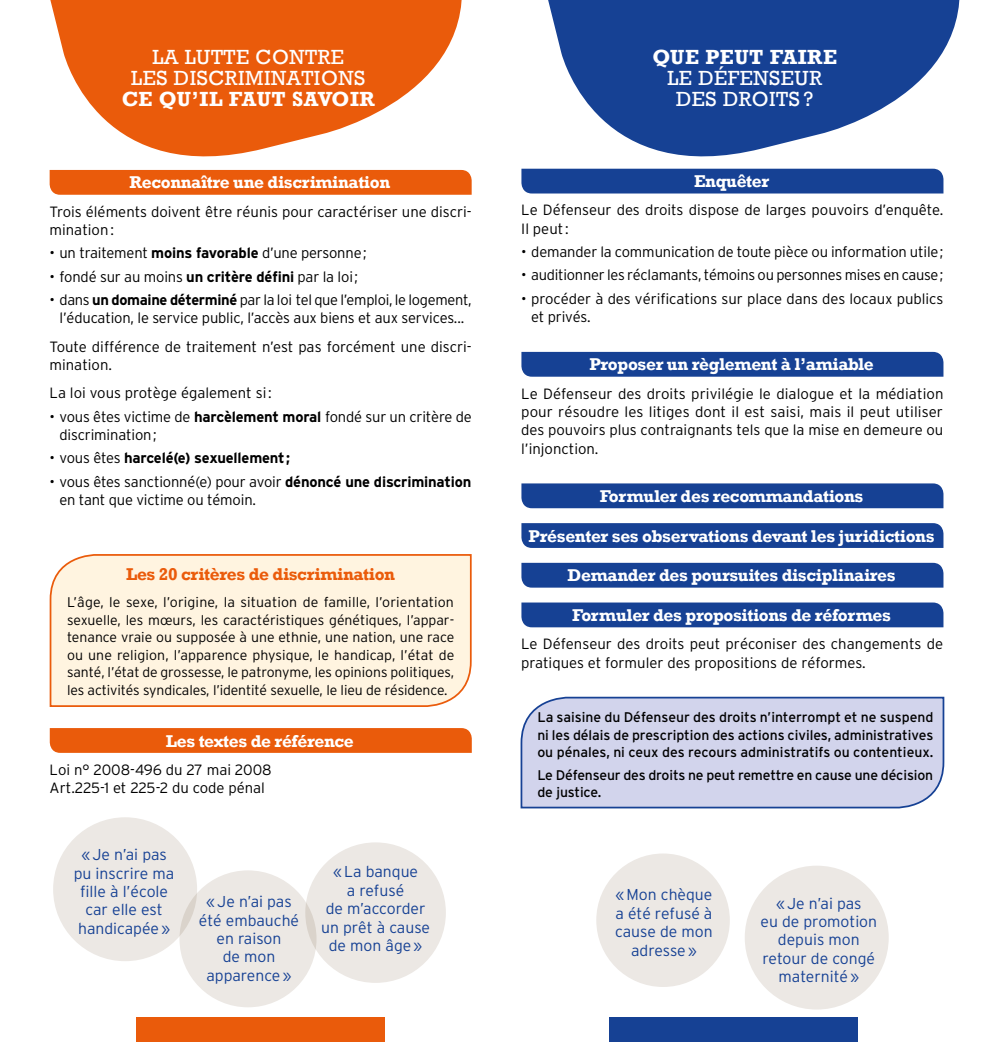
<style>
.page{position:relative;width:993px;height:1042px;background:#fff}
.page>*{position:absolute;margin:0;border:0;box-sizing:border-box;transform-origin:0 0}
.Titre_dans_bulle{font:21px/21px "Rockwell";letter-spacing:.025em;color:#fff;text-align:center}
.Titre_dans_encadré{font:700 17.5px "Rockwell";letter-spacing:-.02em;color:#fff}
.Titre_dans_encadré-2{font:700 17.5px "Rockwell";letter-spacing:-.02em;color:#ea5b0b}
.petit_texte_exergu{font:300 15.75px/18.4px "Interstate";color:#164194;text-align:center}
.texte_courant{font:300 14.88px/18.4px "Interstate";letter-spacing:-.01em;color:#000}
.t1{font:700 14.88px "Interstate";letter-spacing:-.01em;color:#000}
.petit_texte_exergu-2{font:300 14px/17.5px "Interstate";letter-spacing:-.01em;color:#000;text-align:justify}
.petit_texte_exergu-3{font:14px/17.5px "Interstate";letter-spacing:-.01em;color:#000;text-align:justify}
.s1{font-weight:700}
.s2{font-weight:300}
</style>
<div class="page">
<div style="left:136px;top:1017px;width:248px;height:25px;background:#ea5b0b"></div>
<div style="left:609px;top:1017px;width:248px;height:25px;background:#164194"></div>
<svg style="left:49px;top:0;width:423px;height:188px;fill:#ea5b0b"></svg>
<svg style="left:525px;top:0;width:435px;height:188px;fill:#164194"></svg>
<div style="left:50px;top:170px;width:421px;height:25px;background:#ea5b0b"></div>
<svg style="left:50px;top:728px;width:421px;height:25px;background:#ea5c0d"></svg>
<div style="left:521px;top:169px;width:422px;height:24px;background:#164194"></div>
<div style="left:521px;top:352px;width:422px;height:25px;background:#164194"></div>
<div style="left:521px;top:483px;width:422px;height:25px;background:#164194"></div>
<svg style="left:521px;top:523px;width:422px;height:25px;background:#194395"></svg>
<div style="left:521px;top:563px;width:422px;height:24px;background:#164194"></div>
<div style="left:521px;top:602px;width:422px;height:25px;background:#164194"></div>
<div style="left:49px;top:554px;width:423px;height:153px;background:#fff4e0"></div>
<div style="left:53px;top:817px;width:144px;height:144px;background:#ece8e4;border-radius:50%"></div>
<div style="left:305px;top:842px;width:140px;height:141px;background:#ece8e4;border-radius:50%"></div>
<div style="left:596px;top:853px;width:133px;height:134px;background:#ece8e4;border-radius:50%"></div>
<div style="left:744px;top:865px;width:144px;height:144px;background:#ece8e4;border-radius:50%"></div>
<div style="left:179px;top:870px;width:137px;height:137px;background:#ece8e4;border-radius:50%"></div>
<svg style="left:520px;top:696px;width:424px;height:113px;background:#cccfe9"></svg>
<p class="Titre_dans_bulle" style="left:122px;top:47px;width:254px">LA LUTTE CONTRE<br>LES DISCRIMINATIONS<br><span class="s1">CE QU’IL FAUT SAVOIR</span></p>
<p class="Titre_dans_bulle" style="left:652px;top:47px;width:186px"><span class="s1">QUE PEUT FAIRE<br></span>LE DÉFENSEUR<br>DES DROITS ?</p>
<p class="Titre_dans_encadré" style="left:129px;top:172px;width:262px">Reconnaître une discrimination</p>
<p class="texte_courant" style="left:49px;top:202px;width:423px">Trois éléments doivent être réunis pour caractériser une discri&shy;mination:</p>
<p class="texte_courant" style="left:49px;top:244px;width:318px">• un traitement <span class="s1">moins favorable</span> d’une personne;</p>
<p class="texte_courant" style="left:49px;top:267px;width:310px">• fondé sur au moins <span class="s1">un critère défini</span> par la loi;</p>
<p class="texte_courant" style="left:49px;top:290px;width:423px;text-align:center">• dans <span class="s1">un domaine déterminé</span> par la loi tel que l’emploi, le logement, l’éducation, le service public, l’accès aux biens et aux services...</p>
<p class="texte_courant" style="left:49px;top:337px;width:423px">Toute différence de traitement n’est pas forcément une discri&shy;mination.</p>
<p class="texte_courant" style="left:49px;top:384px;width:224px">La loi vous protège également si:</p>
<p class="texte_courant" style="left:59px;top:407px;width:413px;text-indent:-10px">• vous êtes victime de <span class="s1">harcèlement moral</span> fondé sur un critère de discrimination;</p>
<p class="t1" style="left:49px;top:449px;width:242px"><span class="s2">• vous êtes</span> harcelé(e) sexuellement;</p>
<p class="texte_courant" style="left:59px;top:472px;width:413px;text-indent:-10px">• vous êtes sanctionné(e) pour avoir <span class="s1">dénoncé une discrimination </span>en tant que victime ou témoin.</p>
<p class="Titre_dans_encadré-2" style="left:126px;top:563px;width:270px">Les 20 critères de discrimination</p>
<p class="petit_texte_exergu-2" style="left:67px;top:593px;width:388px">L’âge, le sexe, l’origine, la situation de famille, l’orientation sexuelle, les mœurs, les caractéristiques génétiques, l’appar&shy;tenance vraie ou supposée à une ethnie, une nation, une race ou une religion, l’apparence physique, le handicap, l’état de santé, l’état de grossesse, le patronyme, les opinions politiques, les activités syndicales, l’identité sexuelle, le lieu de résidence.</p>
<p class="Titre_dans_encadré" style="left:166px;top:730px;width:189px">Les textes de référence</p>
<p class="texte_courant" style="left:50px;top:760px;width:223px">Loi n° 2008-496 du 27 mai 2008<br>Art.225-1 et 225-2 du code pénal</p>
<p class="petit_texte_exergu" style="left:74px;top:845px;width:102px">«Je n’ai pas pu inscrire ma fille à l’école car elle est handicapée»</p>
<p class="petit_texte_exergu" style="left:199px;top:892px;width:102px">«Je n’ai pas été embauché en raison<br>de mon apparence»</p>
<p class="petit_texte_exergu" style="left:321px;top:862px;width:110px">«La banque<br>a refusé<br>de m’accorder un prêt à cause de mon âge»</p>
<p class="Titre_dans_encadré" style="left:693px;top:171px;width:77px">Enquêter</p>
<p class="texte_courant" style="left:521px;top:201px;width:423px">Le Défenseur des droits dispose de larges pouvoirs d’enquête.<br>Il peut:</p>
<p class="texte_courant" style="left:521px;top:242px;width:423px">• demander la communication de toute pièce ou information utile;</p>
<p class="texte_courant" style="left:521px;top:266px;width:423px">• auditionner les réclamants, témoins ou personnes mises en cause;</p>
<p class="texte_courant" style="left:531px;top:289px;width:413px;text-indent:-10px">• procéder à des vérifications sur place dans des locaux publics et privés.</p>
<p class="Titre_dans_encadré" style="left:589px;top:354px;width:286px">Proposer un règlement à l’amiable</p>
<p class="texte_courant" style="left:521px;top:384px;width:424px;text-align:justify">Le Défenseur des droits privilégie le dialogue et la médiation pour résoudre les litiges dont il est saisi, mais il peut utiliser des pouvoirs plus contraignants tels que la mise en demeure ou l’injonction.</p>
<p class="Titre_dans_encadré" style="left:599px;top:485px;width:265px">Formuler des recommandations</p>
<p class="Titre_dans_encadré" style="left:528px;top:525px;width:407px">Présenter ses observations devant les juridictions</p>
<p class="Titre_dans_encadré" style="left:567px;top:565px;width:329px">Demander des poursuites disciplinaires</p>
<p class="Titre_dans_encadré" style="left:572px;top:604px;width:320px">Formuler des propositions de réformes</p>
<p class="texte_courant" style="left:521px;top:634px;width:423px">Le Défenseur des droits peut préconiser des changements de pratiques et formuler des propositions de réformes.</p>
<p class="petit_texte_exergu-3" style="left:537px;top:708px;width:397px">La saisine du Défenseur des droits n’interrompt et ne suspend ni les délais de prescription des actions civiles, administratives ou pénales, ni ceux des recours administratifs ou contentieux.</p>
<p class="petit_texte_exergu-3" style="left:537px;top:766px;width:397px">Le Défenseur des droits ne peut remettre en cause une décision de justice.</p>
<p class="petit_texte_exergu" style="left:615px;top:885px;width:99px">«Mon chèque a été refusé à cause de mon adresse»</p>
<p class="petit_texte_exergu" style="left:760px;top:893px;width:118px">«Je n’ai pas<br>eu de promotion depuis mon retour de congé maternité»</p>
</div>
